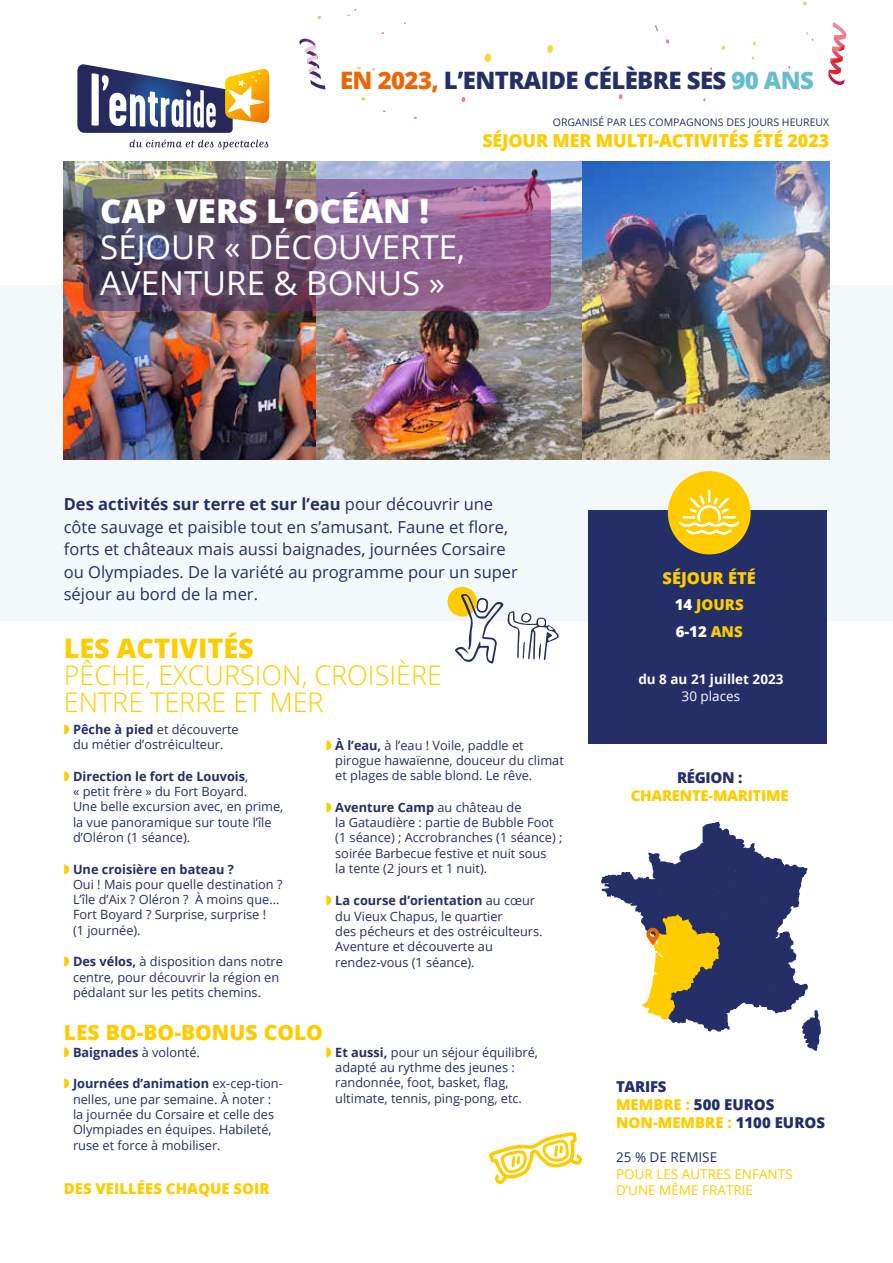
<style>
.page{position:relative;width:893px;height:1263px;background:#fff}
.page>*{position:absolute;margin:0;border:0;box-sizing:border-box;transform-origin:0 0}
.t1{font:33px/36px "Open Sans";color:#fff}
.t2{font:800 33px "Open Sans";color:#fff}
.t3{font:300 27px/27px "Open Sans";color:#fc0}
.t4{font:800 27px "Open Sans";color:#fc0}
.t5{font:800 24px "Open Sans";letter-spacing:-.025em;color:#232f66}
.t6{font:800 21px "Open Sans";color:#fc0}
.t7{font:800 18px "Open Sans";letter-spacing:-.01em;color:#fc0}
.t8{font:16.5px/22.5px "Open Sans";color:#232f66}
.t9{font:800 16.5px "Open Sans";color:#fc0}
.t10{font:800 15px/18px "Open Sans";color:#232f66}
.t11{font:800 15px/26.5px "Open Sans";color:#fc0}
.t12{font:800 15px "Open Sans";letter-spacing:-.02em;color:#fc0}
.t13{font:13.5px/16.2px "Open Sans";color:#fc0}
.t14{font:700 13.5px "Open Sans";color:#fff}
.t15{font:13.5px "Open Sans";color:#232f66}
.t16{font:13.5px "Open Sans";color:#fff}
.t17{font:12.75px/15.3px "Open Sans";color:#232f66}
.t18{font:700 12.75px "Open Sans";color:#232f66}
.t19{font:10.5px "Open Sans";color:#232f66}
.s1{color:#ec6608}
.s2{color:#66bdcd}
.s3{font-weight:700}
.s4{color:#fc0}
.s5{font-weight:400}
.s6{color:#fff}
</style>
<div class="page">
<svg style="left:299px;top:38px;width:26px;height:51px"></svg>
<svg style="left:828px;top:22px;width:18px;height:63px"></svg>
<svg style="left:317px;top:16px;width:4px;height:3px"></svg>
<svg style="left:357px;top:67px;width:4px;height:3px"></svg>
<svg style="left:361px;top:97px;width:5px;height:4px"></svg>
<svg style="left:803px;top:1px;width:4px;height:5px"></svg>
<svg style="left:753px;top:41px;width:3px;height:5px"></svg>
<svg style="left:721px;top:45px;width:4px;height:5px"></svg>
<svg style="left:666px;top:39px;width:3px;height:5px"></svg>
<svg style="left:619px;top:94px;width:4px;height:5px"></svg>
<svg style="left:461px;top:97px;width:4px;height:5px"></svg>
<svg style="left:655px;top:25px;width:3px;height:6px"></svg>
<svg style="left:547px;top:45px;width:6px;height:8px"></svg>
<svg style="left:484px;top:53px;width:8px;height:10px"></svg>
<svg style="left:489px;top:1132px;width:93px;height:52px"></svg>
<div style="left:0;top:285px;width:893px;height:336px;background:#f3f9fb"></div>
<img style="left:581px;top:162px;width:248px;height:297px">
<img style="left:315px;top:162px;width:266px;height:297px">
<div style="left:588px;top:510px;width:239px;height:234px;background:#232f66"></div>
<img style="left:64px;top:162px;width:251px;height:297px">
<svg style="left:129px;top:139px;width:139px;height:10px"></svg>
<svg style="left:77px;top:64px;width:192px;height:69px"></svg>
<img style="left:83px;top:179px;width:468px;height:132px;border-radius:15px">
<svg style="left:601px;top:822px;width:220px;height:229px"></svg>
<div style="left:668px;top:471px;width:83px;height:83px;background:#fc0;border-radius:50%"></div>
<svg style="left:679px;top:490px;width:60px;height:45px"></svg>
<div style="left:448px;top:587px;width:29px;height:29px;background:#fc0;border-radius:50%"></div>
<svg style="left:454px;top:594px;width:105px;height:70px"></svg>
<h3 class="t5" style="left:340px;top:62px;width:475px"><span class="s1">EN 2023,</span> L’ENTRAIDE CÉLÈBRE SES <span class="s2">90 ANS</span></h3>
<h1 class="t2" style="left:100px;top:186px;width:330px">CAP VERS L’OCÉAN !</h1>
<h1 class="t1" style="left:100px;top:228px;width:366px">SÉJOUR « DÉCOUVERTE,<br>AVENTURE &amp; BONUS »</h1>
<p class="t19" style="left:553px;top:115px;width:278px">ORGANISÉ PAR LES COMPAGNONS DES JOURS HEUREUX</p>
<h3 class="t7" style="left:482px;top:127px;width:348px">SÉJOUR MER MULTI-ACTIVITÉS ÉTÉ 2023</h3>
<p class="t8" style="left:64px;top:492px;width:456px"><span class="s3">Des activités sur terre et sur l’eau</span> pour découvrir une côte sauvage et paisible tout en s’amusant. Faune et flore, forts et châteaux mais aussi baignades, journées Corsaire ou Olympiades. De la variété au programme pour un super séjour au bord de la mer.</p>
<h2 class="t4" style="left:64px;top:627px;width:192px">LES ACTIVITÉS</h2>
<h2 class="t3" style="left:64px;top:661px;width:380px">PÊCHE, EXCURSION, CROISIÈRE<br>ENTRE TERRE ET MER</h2>
<p class="t17" style="left:64px;top:721px;width:177px;text-align:center"><span class="s4">◗</span> <span class="s3">Pêche à pied</span> et découverte du métier d’ostréiculteur.</p>
<p class="t17" style="left:73px;top:768px;width:212px;text-indent:-9px"><span class="s4">◗</span> <span class="s3">Direction le fort de Louvois</span>,<br>« petit frère » du Fort Boyard.<br>Une belle excursion avec, en prime, la vue panoramique sur toute l’île d’Oléron (1 séance).</p>
<p class="t17" style="left:73px;top:861px;width:211px;text-indent:-9px"><span class="s4">◗</span> <span class="s3">Une croisière en bateau ?<br></span>Oui ! Mais pour quelle destination ?<br>L’île d’Aix ? Oléron ? À moins que…<br>Fort Boyard ? Surprise, surprise !<br>(1 journée).</p>
<p class="t17" style="left:73px;top:954px;width:211px;text-indent:-9px"><span class="s4">◗</span> <span class="s3">Des vélos,</span> à disposition dans notre centre, pour découvrir la région en pédalant sur les petits chemins.</p>
<p class="t17" style="left:335px;top:737px;width:230px;text-indent:-9px"><span class="s4">◗</span> <span class="s3">À l’eau,</span> à l’eau ! Voile, paddle et pirogue hawaïenne, douceur du climat et plages de sable blond. Le rêve.</p>
<p class="t17" style="left:335px;top:799px;width:229px;text-indent:-9px"><span class="s4">◗</span> <span class="s3">Aventure Camp</span> au château de<br>la Gataudière : partie de Bubble Foot (1 séance) ; Accrobranches (1 séance) ; soirée Barbecue festive et nuit sous<br>la tente (2 jours et 1 nuit).</p>
<p class="t17" style="left:335px;top:893px;width:209px;text-indent:-9px"><span class="s4">◗</span> <span class="s3">La course d’orientation</span> au cœur du Vieux Chapus, le quartier<br>des pécheurs et des ostréiculteurs.<br>Aventure et découverte au rendez-vous (1 séance).</p>
<h3 class="t6" style="left:64px;top:1016px;width:261px">LES BO-BO-BONUS COLO</h3>
<p class="t18" style="left:64px;top:1043px;width:138px"><span class="s4">◗</span> Baignades <span class="s5">à volonté.</span></p>
<p class="t17" style="left:73px;top:1076px;width:211px;text-indent:-9px"><span class="s4">◗</span> <span class="s3">Journées d’animation</span> ex-cep-tion&shy;nelles, une par semaine. À noter : la journée du Corsaire et celle des Olympiades en équipes. Habileté, ruse et force à mobiliser.</p>
<p class="t11" style="left:64px;top:1174px;width:207px">DES VEILLÉES CHAQUE SOIR</p>
<p class="t17" style="left:335px;top:1044px;width:204px;text-indent:-9px"><span class="s4">◗</span> <span class="s3">Et aussi,</span> pour un séjour équilibré, adapté au rythme des jeunes : randonnée, foot, basket, flag, ultimate, tennis, ping-pong, etc.</p>
<p class="t9" style="left:663px;top:565px;width:95px">SÉJOUR ÉTÉ</p>
<p class="t11" style="left:675px;top:591px;width:70px"><span class="s6">14</span> JOURS<br><span class="s6">6-12</span> ANS</p>
<p class="t14" style="left:638px;top:670px;width:147px">du 8 au 21 juillet 2023</p>
<p class="t16" style="left:682px;top:686px;width:60px">30 places</p>
<p class="t10" style="left:677px;top:768px;width:67px">RÉGION :</p>
<p class="t12" style="left:631px;top:784px;width:159px">CHARENTE-MARITIME</p>
<p class="t10" style="left:616px;top:1077px;width:211px">TARIFS<br><span class="s4">MEMBRE :</span> 500 EUROS<br><span class="s4">NON-MEMBRE :</span> 1100 EUROS</p>
<p class="t15" style="left:616px;top:1148px;width:103px">25 % DE REMISE</p>
<p class="t13" style="left:616px;top:1165px;width:178px">POUR LES AUTRES ENFANTS<br>D’UNE MÊME FRATRIE</p>
</div>
